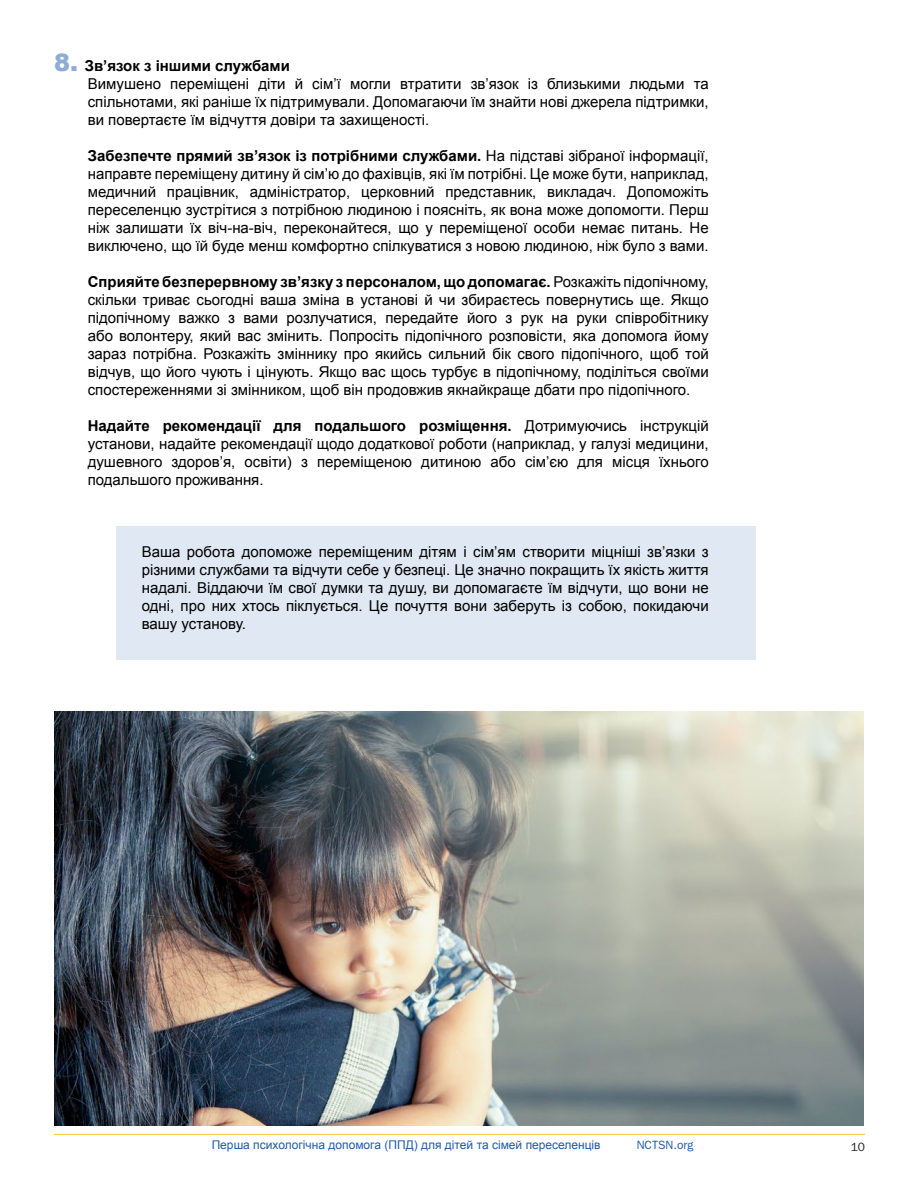
<style>
.page{position:relative;width:918px;height:1188px;background:#fff}
.page>*{position:absolute;margin:0;border:0;box-sizing:border-box;transform-origin:0 0}
.t1{font:15px/18px "Arial";color:#000;text-align:justify}
.t2{font:700 15px "Arial";color:#000}
.t3{font:12px "Arial";color:#1f5baa}
.t4{font:12px "ITC Franklin Gothic Std";color:#1f5baa}
.t5{font:12px "ITC Franklin Gothic Std";color:#231f20}
.s1{font-weight:900;font-size:24px;color:#8fadd4}
.s2{font-weight:700}
</style>
<div class="page">
<hr style="left:54px;top:1134px;width:811px;height:1px;background:#ffc727">
<div style="left:117px;top:526px;width:639px;height:134px;background:#e0e8f3"></div>
<img style="left:54px;top:712px;width:810px;height:413px">
<p class="t2" style="left:54px;top:56px;width:237px"><span class="s1">8.</span> Звʼязок з іншими службами</p>
<p class="t1" style="left:88px;top:75px;width:623px">Вимушено переміщені діти й сімʼї могли втратити звʼязок із близькими людьми та спільнотами, які раніше їх підтримували. Допомагаючи їм знайти нові джерела підтримки, ви повертаєте їм відчуття довіри та захищеності.</p>
<p class="t1" style="left:88px;top:147px;width:623px"><span class="s2">Забезпечте прямий звʼязок із потрібними службами.</span> На підставі зібраної інформації, направте переміщену дитину й сімʼю до фахівців, які їм потрібні. Це може бути, наприклад, медичний працівник, адміністратор, церковний представник, викладач. Допоможіть переселенцю зустрітися з потрібною людиною і поясніть, як вона може допомогти. Перш ніж залишати їх віч-на-віч, переконайтеся, що у переміщеної особи немає питань. Не виключено, що їй буде менш комфортно спілкуватися з новою людиною, ніж було з вами.</p>
<p class="t1" style="left:88px;top:273px;width:623px"><span class="s2">Сприяйте безперервному звʼязку з персоналом, що допомагає.</span> Розкажіть підопічному, скільки триває сьогодні ваша зміна в установі й чи збираєтесь повернутись ще. Якщо підопічному важко з вами розлучатися, передайте його з рук на руки співробітнику або волонтеру, який вас змінить. Попросіть підопічного розповісти, яка допомога йому зараз потрібна. Розкажіть зміннику про якийсь сильний бік свого підопічного, щоб той відчув, що його чують і цінують. Якщо вас щось турбує в підопічному, поділіться своїми спостереженнями зі змінником, щоб він продовжив якнайкраще дбати про підопічного.</p>
<p class="t1" style="left:88px;top:417px;width:623px"><span class="s2">Надайте рекомендації для подальшого розміщення.</span> Дотримуючись інструкцій установи, надайте рекомендації щодо додаткової роботи (наприклад, у галузі медицини, душевного здоровʼя, освіти) з переміщеною дитиною або сімʼєю для місця їхнього подальшого проживання.</p>
<p class="t1" style="left:142px;top:543px;width:569px">Ваша робота допоможе переміщеним дітям і сімʼям створити міцніші звʼязки з різними службами та відчути себе у безпеці. Це значно покращить їх якість життя надалі. Віддаючи їм свої думки та душу, ви допомагаєте їм відчути, що вони не одні, про них хтось піклується. Це почуття вони заберуть із собою, покидаючи вашу установу.</p>
<p class="t3" style="left:212px;top:1137px;width:390px">Перша психологічна допомога (ППД) для дітей та сімей переселенців</p>
<p class="t4" style="left:637px;top:1138px;width:58px">NCTSN.org</p>
<p class="t5" style="left:851px;top:1140px;width:16px">10</p>
</div>
